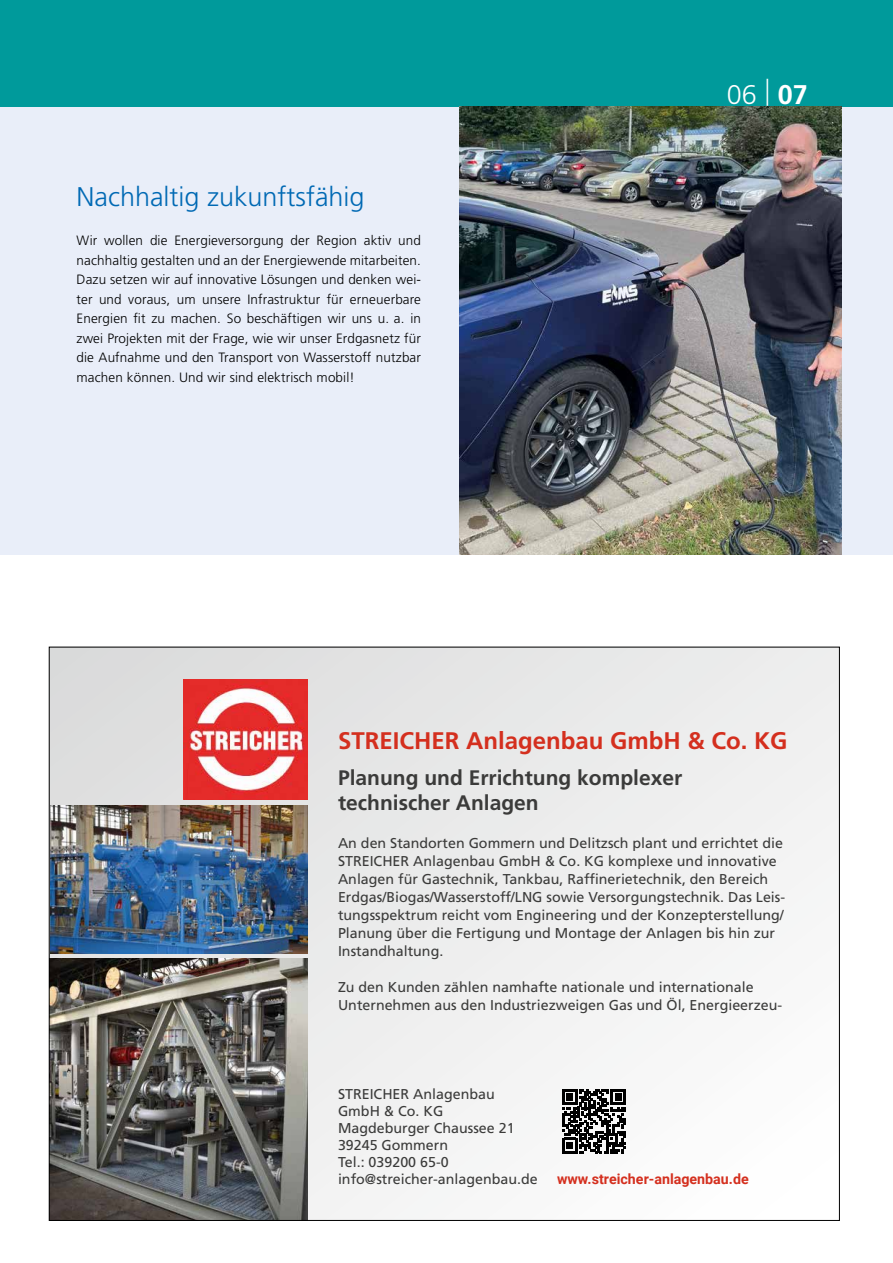
<style>
.page{position:relative;width:893px;height:1263px;background:#fff}
.page>*{position:absolute;margin:0;border:0;box-sizing:border-box;transform-origin:0 0}
.t1{font:300 27px "Frutiger LT Std";color:#0069b4}
.t2{font:300 27px "Frutiger LT Std";color:#fff}
.t3{font:700 24px "Frutiger LT Std";color:#d42f1e}
.t4{font:700 21px/25.2px "Frutiger LT Std";color:#3b3b3a}
.t5{font:14.25px/18px "Frutiger LT Std";color:#3b3b3a}
.t6{font:700 14.25px "Roboto";color:#d42f1e}
.t7{font:300 13.5px/19.5px "Frutiger LT Std";letter-spacing:.01em;color:#000;text-align:justify}
.s1{font-weight:700}
</style>
<div class="page">
<div style="left:0;top:106px;width:893px;height:449px;background:#e9eef9"></div>
<div style="left:0;top:0;width:893px;height:106px;background:#009a9b"></div>
<img style="left:459px;top:106px;width:383px;height:449px">
<svg style="left:51px;top:649px;width:787px;height:570px"></svg>
<img style="left:51px;top:805px;width:256px;height:148px">
<img style="left:51px;top:958px;width:256px;height:261px">
<img style="left:183px;top:679px;width:124px;height:121px">
<svg style="left:562px;top:1089px;width:64px;height:64px"></svg>
<h1 class="t1" style="left:77px;top:181px;width:290px">Nachhaltig zukunftsfähig</h1>
<p class="t7" style="left:77px;top:231px;width:346px">Wir wollen die Energieversorgung der Region aktiv und nachhaltig gestalten und an der Energiewende mitarbeiten.<br>Dazu setzen wir auf innovative Lösungen und denken wei&shy;ter und voraus, um unsere Infrastruktur für erneuerbare Energien fit zu machen. So beschäftigen wir uns u. a. in zwei Projekten mit der Frage, wie wir unser Erdgasnetz für die Aufnahme und den Transport von Wasserstoff nutzbar machen können. Und wir sind elektrisch mobil!</p>
<h1 class="t2" style="left:727px;top:80px;width:83px">06 <sup>|</sup> <span class="s1">07</span></h1>
<h2 class="t3" style="left:338px;top:726px;width:451px">STREICHER Anlagenbau GmbH &amp; Co. KG</h2>
<h3 class="t4" style="left:338px;top:765px;width:346px">Planung und Errichtung komplexer technischer Anlagen</h3>
<p class="t5" style="left:338px;top:834px;width:449px">An den Standorten Gommern und Delitzsch plant und errichtet die STREICHER Anlagenbau GmbH &amp; Co. KG komplexe und innovative Anlagen für Gastechnik, Tankbau, Raffinerietechnik, den Bereich Erdgas/Biogas/Wasserstoff/LNG sowie Versorgungstechnik. Das Leis&shy;tungsspektrum reicht vom Engineering und der Konzepterstellung/ Planung über die Fertigung und Montage der Anlagen bis hin zur Instandhaltung.</p>
<p class="t5" style="left:338px;top:978px;width:446px">Zu den Kunden zählen namhafte nationale und internationale<br>Unternehmen aus den Industriezweigen Gas und Öl, Energieerzeu-</p>
<p class="t5" style="left:338px;top:1085px;width:201px;line-height:17.1px">STREICHER Anlagenbau<br>GmbH &amp; Co. KG<br>Magdeburger Chaussee 21<br>39245 Gommern<br>Tel.: 039200 65-0 info@streicher-anlagenbau.de</p>
<p class="t6" style="left:557px;top:1169px;width:193px">www.streicher-anlagenbau.de</p>
</div>
